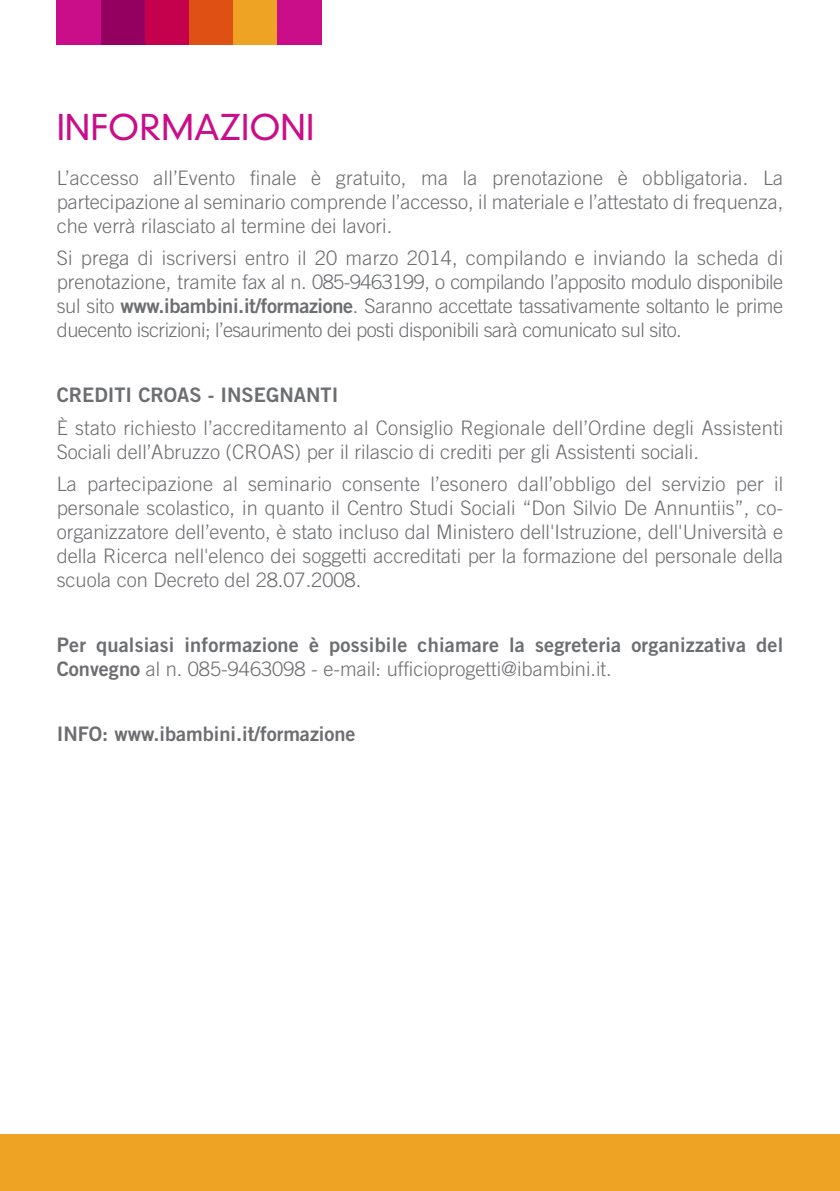
<style>
.page{position:relative;width:840px;height:1191px;background:#fff}
.page>*{position:absolute;margin:0;border:0;box-sizing:border-box;transform-origin:0 0}
.t1{font:300 34.4px "DIN Neuzeit Grotesk";color:#ca0d89}
.t2{font:300 20px/24px "Trade Gothic";color:#6d6e71;text-align:justify}
.t3{font:20px "Trade Gothic Bold Two";letter-spacing:.01em;color:#6d6e71}
.s1{font-family:"Trade Gothic Bold Two";font-weight:400}
</style>
<div class="page">
<div style="left:101px;top:0;width:44px;height:44px;background:#93005f"></div>
<div style="left:57px;top:0;width:44px;height:44px;background:#ca0d89"></div>
<div style="left:145px;top:0;width:44px;height:44px;background:#c5004c"></div>
<div style="left:189px;top:0;width:44px;height:44px;background:#df5014"></div>
<div style="left:233px;top:0;width:44px;height:44px;background:#efa324"></div>
<div style="left:277px;top:0;width:44px;height:44px;background:#ca0d89"></div>
<div style="left:0;top:1134px;width:839px;height:57px;background:#efa324"></div>
<h1 class="t1" style="left:57px;top:113px;width:259px">INFORMAZIONI</h1>
<p class="t2" style="left:57px;top:167px;width:727px">L’accesso all’Evento finale è gratuito, ma la prenotazione è obbligatoria. La partecipazione al seminario comprende l’accesso, il materiale e l’attestato di frequenza, che verrà rilasciato al termine dei lavori.</p>
<p class="t2" style="left:57px;top:248px;width:727px">Si prega di iscriversi entro il 20 marzo 2014, compilando e inviando la scheda di prenotazione, tramite fax al n. 085-9463199, o compilando l’apposito modulo disponibile sul sito <span class="s1">www.ibambini.it/formazione</span>. Saranno accettate tassativamente soltanto le prime duecento iscrizioni; l’esaurimento dei posti disponibili sarà comunicato sul sito.</p>
<p class="t3" style="left:57px;top:388px;width:283px">CREDITI CROAS - INSEGNANTI</p>
<p class="t2" style="left:57px;top:417px;width:727px">È stato richiesto l’accreditamento al Consiglio Regionale dell’Ordine degli Assistenti<br>Sociali dell’Abruzzo (CROAS) per il rilascio di crediti per gli Assistenti sociali.</p>
<p class="t2" style="left:57px;top:474px;width:727px">La partecipazione al seminario consente l’esonero dall’obbligo del servizio per il personale scolastico, in quanto il Centro Studi Sociali “Don Silvio De Annuntiis”, co&shy;organizzatore dell’evento, è stato incluso dal Ministero dell'Istruzione, dell'Università e della Ricerca nell'elenco dei soggetti accreditati per la formazione del personale della scuola con Decreto del 28.07.2008.</p>
<p class="t3" style="left:57px;top:638px;width:727px">Per qualsiasi informazione è possibile chiamare la segreteria organizzativa del</p>
<p class="t2" style="left:57px;top:659px;width:556px"><span class="s1">Convegno</span> al n. 085-9463098 - e-mail: ufficioprogetti@ibambini.it.</p>
<p class="t3" style="left:57px;top:727px;width:300px">INFO: www.ibambini.it/formazione</p>
</div>
